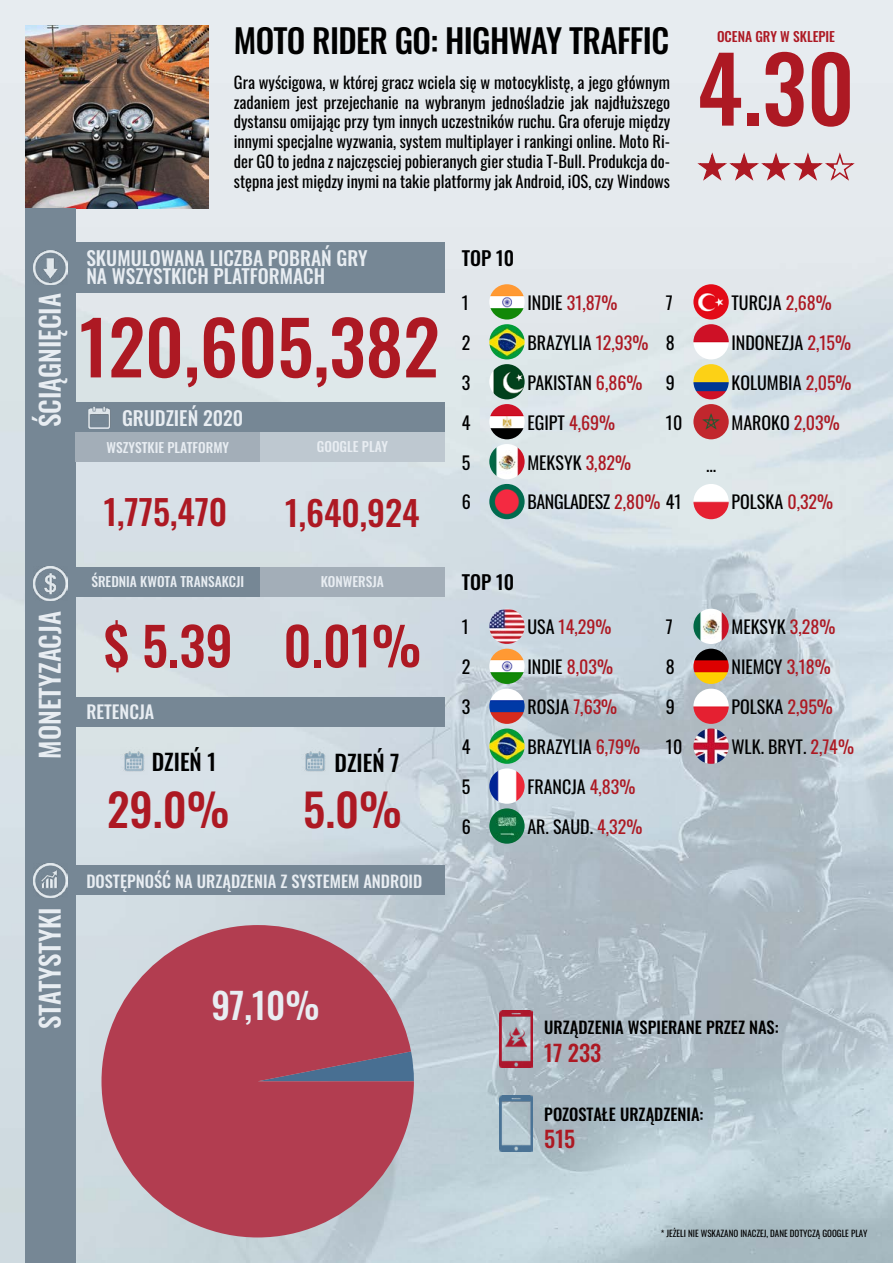
<style>
.page{position:relative;width:893px;height:1263px;background:#fff}
.page>*{position:absolute;margin:0;border:0;box-sizing:border-box;transform-origin:0 0}
.t1{font:500 90px "Oswald";color:#ad1923}
.t2{font:500 73.5px "Oswald";color:#ad1923}
.t3{font:500 52.5px "Oswald";color:#ad1923}
.t4{font:500 45px "Oswald";color:#ad1923}
.t5{font:500 36px "Oswald";color:#e8edf2}
.t6{font:500 34.5px "Oswald";color:#ad1923}
.t7{font:500 33px "Oswald";letter-spacing:-.02em;color:#000}
.t8{font:500 27px "Oswald";color:#e8edf2}
.t9{font:500 22.5px "Oswald";color:#000}
.t10{font:500 22.5px "Oswald";color:#ad1923}
.t11{font:500 19.5px/18.6px "Oswald";color:#e8edf2}
.t12{font:500 19.5px "Oswald";color:#000}
.t13{font:18px "Oswald";color:#000}
.t14{font:18px "Oswald";color:#ad1923}
.t15{font:18px "Oswald";letter-spacing:-.02em;color:#000}
.t16{font:500 18px "Oswald";color:#e8edf2}
.t17{font:16.5px/19.8px "Oswald";color:#000;text-align:justify}
.t18{font:500 16.5px "Oswald";color:#000}
.t19{font:500 16.5px "Oswald";color:#e8edf2}
.t20{font:500 13.5px "Oswald";color:#e8edf2}
.t21{font:500 13.5px "Oswald";color:#ad1923}
.t22{font:9px "Oswald";color:#000}
.s1{color:#000}
.s2{color:#ad1923}
</style>
<div class="page">
<img style="left:0;top:0;width:893px;height:1263px">
<svg style="left:101px;top:925px;width:313px;height:312px;background:#b35d6e"></svg>
<img style="left:26px;top:26px;width:182px;height:182px">
<div style="left:26px;top:208px;width:50px;height:1055px;background:#768795"></div>
<div style="left:76px;top:242px;width:368px;height:51px;background:#768795"></div>
<div style="left:76px;top:402px;width:369px;height:30px;background:#768795"></div>
<div style="left:76px;top:432px;width:184px;height:30px;background:#a3aeb8"></div>
<div style="left:76px;top:567px;width:184px;height:29px;background:#768795"></div>
<div style="left:76px;top:697px;width:369px;height:29px;background:#768795"></div>
<div style="left:76px;top:866px;width:369px;height:29px;background:#768795"></div>
<div style="left:260px;top:432px;width:185px;height:30px;background:#bec8d0"></div>
<div style="left:260px;top:567px;width:185px;height:29px;background:#a3aeb8"></div>
<img style="left:489px;top:284px;width:36px;height:36px;border-radius:18px">
<img style="left:489px;top:324px;width:36px;height:35px;border-radius:18px">
<img style="left:489px;top:364px;width:36px;height:35px;border-radius:18px">
<img style="left:489px;top:404px;width:36px;height:35px;border-radius:18px">
<img style="left:489px;top:444px;width:36px;height:35px;border-radius:18px">
<img style="left:489px;top:484px;width:36px;height:35px;border-radius:18px">
<img style="left:489px;top:609px;width:36px;height:35px;border-radius:18px">
<img style="left:489px;top:649px;width:36px;height:35px;border-radius:18px">
<img style="left:489px;top:689px;width:36px;height:35px;border-radius:18px">
<img style="left:489px;top:728px;width:36px;height:36px;border-radius:18px">
<img style="left:489px;top:768px;width:36px;height:36px;border-radius:18px">
<img style="left:489px;top:808px;width:36px;height:36px;border-radius:18px">
<img style="left:693px;top:284px;width:36px;height:36px;border-radius:18px">
<img style="left:693px;top:324px;width:36px;height:35px;border-radius:18px">
<img style="left:693px;top:364px;width:36px;height:35px;border-radius:18px">
<img style="left:693px;top:404px;width:36px;height:35px;border-radius:18px">
<img style="left:693px;top:484px;width:36px;height:35px;border-radius:18px">
<img style="left:693px;top:609px;width:36px;height:35px;border-radius:18px">
<img style="left:693px;top:649px;width:36px;height:35px;border-radius:18px">
<img style="left:693px;top:689px;width:36px;height:35px;border-radius:18px">
<img style="left:693px;top:728px;width:36px;height:36px;border-radius:18px">
<img style="left:88px;top:406px;width:22px;height:23px">
<img style="left:34px;top:251px;width:34px;height:34px">
<img style="left:120px;top:747px;width:27px;height:27px">
<img style="left:301px;top:747px;width:27px;height:27px">
<img style="left:34px;top:567px;width:34px;height:34px">
<img style="left:34px;top:863px;width:34px;height:34px">
<img style="left:499px;top:1095px;width:33px;height:57px">
<img style="left:499px;top:1011px;width:33px;height:56px">
<svg style="left:695px;top:153px;width:162px;height:30px;background:#d6b3b8"></svg>
<h3 class="t7" style="left:234px;top:23px;width:437px">MOTO RIDER GO: HIGHWAY TRAFFIC</h3>
<p class="t17" style="left:234px;top:70px;width:438px">Gra wyścigowa, w której gracz wciela się w motocyklistę, a jego głównym zadaniem jest przejechanie na wybranym jednośladzie jak najdłuższego dystansu omijając przy tym innych uczestników ruchu. Gra oferuje między innymi specjalne wyzwania, system multiplayer i rankingi online. Moto Ri&shy;der GO to jedna z najczęsciej pobieranych gier studia T-Bull. Produkcja do&shy;stępna jest między inymi na takie platformy jak Android, iOS, czy Windows</p>
<p class="t21" style="left:717px;top:29px;width:120px">OCENA GRY W SKLEPIE</p>
<h1 class="t1" style="left:697px;top:42px;width:159px">4.30</h1>
<h3 class="t8" style="left:36px;top:427px;width:136px;rotate:-90deg">ŚCIĄGNIĘCIA</h3>
<p class="t11" style="left:86px;top:250px;width:283px">SKUMULOWANA LICZBA POBRAŃ GRY<br>NA WSZYSTKICH PLATFORMACH</p>
<h2 class="t2" style="left:80px;top:309px;width:362px">120,605,382</h2>
<p class="t11" style="left:122px;top:410px;width:123px">GRUDZIEŃ 2020</p>
<p class="t20" style="left:107px;top:440px;width:124px">WSZYSTKIE PLATFORMY</p>
<p class="t20" style="left:317px;top:440px;width:73px">GOOGLE PLAY</p>
<h3 class="t8" style="left:36px;top:758px;width:149px;rotate:-90deg">MONETYZACJA</h3>
<h3 class="t8" style="left:36px;top:1029px;width:123px;rotate:-90deg">STATYSTYKI</h3>
<h3 class="t6" style="left:104px;top:494px;width:125px">1,775,470</h3>
<h3 class="t6" style="left:285px;top:495px;width:136px">1,640,924</h3>
<p class="t20" style="left:91px;top:575px;width:154px">ŚREDNIA KWOTA TRANSAKCJI</p>
<p class="t20" style="left:321px;top:575px;width:65px">KONWERSJA</p>
<h3 class="t3" style="left:104px;top:618px;width:131px">$ 5.39</h3>
<h3 class="t3" style="left:283px;top:618px;width:139px">0.01%</h3>
<p class="t16" style="left:86px;top:702px;width:70px">RETENCJA</p>
<h3 class="t9" style="left:152px;top:750px;width:66px">DZIEŃ 1</h3>
<h3 class="t9" style="left:335px;top:751px;width:66px">DZIEŃ 7</h3>
<h3 class="t4" style="left:107px;top:786px;width:124px">29.0%</h3>
<h3 class="t4" style="left:303px;top:786px;width:100px">5.0%</h3>
<p class="t19" style="left:86px;top:873px;width:337px">DOSTĘPNOŚĆ NA URZĄDZENIA Z SYSTEMEM ANDROID</p>
<h3 class="t5" style="left:212px;top:986px;width:110px">97,10%</h3>
<p class="t12" style="left:462px;top:247px;width:54px">TOP 10</p>
<p class="t13" style="left:462px;top:286px;width:9px">1</p>
<p class="t14" style="left:527px;top:286px;width:92px"><span class="s1">INDIE</span> 31,87%</p>
<p class="t13" style="left:462px;top:326px;width:10px">2</p>
<p class="t13" style="left:527px;top:326px;width:123px">BRAZYLIA <span class="s2">12,93%</span></p>
<p class="t13" style="left:462px;top:366px;width:10px">3</p>
<p class="t13" style="left:527px;top:366px;width:117px">PAKISTAN <span class="s2">6,86%</span></p>
<p class="t13" style="left:462px;top:406px;width:10px">4</p>
<p class="t13" style="left:527px;top:406px;width:89px">EGIPT <span class="s2">4,69%</span></p>
<p class="t13" style="left:462px;top:446px;width:10px">5</p>
<p class="t13" style="left:527px;top:446px;width:105px">MEKSYK <span class="s2">3,82%</span></p>
<p class="t13" style="left:462px;top:486px;width:11px">6</p>
<p class="t15" style="left:527px;top:486px;width:156px">BANGLADESZ <span class="s2">2,80%</span> 41</p>
<p class="t13" style="left:666px;top:286px;width:8px">7</p>
<p class="t13" style="left:731px;top:286px;width:102px">TURCJA <span class="s2">2,68%</span></p>
<p class="t13" style="left:666px;top:326px;width:10px">8</p>
<p class="t13" style="left:731px;top:326px;width:121px">INDONEZJA <span class="s2">2,15%</span></p>
<p class="t13" style="left:666px;top:366px;width:11px">9</p>
<p class="t13" style="left:731px;top:366px;width:122px">KOLUMBIA <span class="s2">2,05%</span></p>
<p class="t13" style="left:666px;top:406px;width:18px">10</p>
<p class="t13" style="left:731px;top:406px;width:110px">MAROKO <span class="s2">2,03%</span></p>
<p class="t13" style="left:706px;top:449px;width:12px">...</p>
<p class="t13" style="left:731px;top:486px;width:103px">POLSKA <span class="s2">0,32%</span></p>
<p class="t12" style="left:462px;top:572px;width:54px">TOP 10</p>
<p class="t13" style="left:462px;top:611px;width:9px">1</p>
<p class="t14" style="left:527px;top:611px;width:86px"><span class="s1">USA</span> 14,29%</p>
<p class="t13" style="left:462px;top:651px;width:10px">2</p>
<p class="t13" style="left:527px;top:651px;width:87px">INDIE <span class="s2">8,03%</span></p>
<p class="t13" style="left:462px;top:691px;width:10px">3</p>
<p class="t13" style="left:527px;top:691px;width:91px">ROSJA <span class="s2">7,63%</span></p>
<p class="t13" style="left:462px;top:731px;width:10px">4</p>
<p class="t13" style="left:527px;top:731px;width:114px">BRAZYLIA <span class="s2">6,79%</span></p>
<p class="t13" style="left:462px;top:771px;width:10px">5</p>
<p class="t13" style="left:527px;top:771px;width:110px">FRANCJA <span class="s2">4,83%</span></p>
<p class="t13" style="left:462px;top:810px;width:11px">6</p>
<p class="t13" style="left:527px;top:810px;width:117px">AR. SAUD. <span class="s2">4,32%</span></p>
<p class="t13" style="left:666px;top:611px;width:8px">7</p>
<p class="t13" style="left:731px;top:611px;width:105px">MEKSYK <span class="s2">3,28%</span></p>
<p class="t13" style="left:666px;top:651px;width:10px">8</p>
<p class="t13" style="left:731px;top:651px;width:101px">NIEMCY <span class="s2">3,18%</span></p>
<p class="t13" style="left:666px;top:691px;width:11px">9</p>
<p class="t13" style="left:731px;top:691px;width:103px">POLSKA <span class="s2">2,95%</span></p>
<p class="t13" style="left:666px;top:731px;width:18px">10</p>
<p class="t13" style="left:731px;top:731px;width:124px">WLK. BRYT. <span class="s2">2,74%</span></p>
<p class="t18" style="left:544px;top:1019px;width:236px">URZĄDZENIA WSPIERANE PRZEZ NAS:</p>
<h3 class="t10" style="left:544px;top:1041px;width:59px">17 233</h3>
<p class="t18" style="left:544px;top:1105px;width:161px">POZOSTAŁE URZĄDZENIA:</p>
<h3 class="t10" style="left:544px;top:1127px;width:33px">515</h3>
<p class="t22" style="left:661px;top:1226px;width:208px">* JEŻELI NIE WSKAZANO INACZEJ, DANE DOTYCZĄ GOOGLE PLAY</p>
</div>
